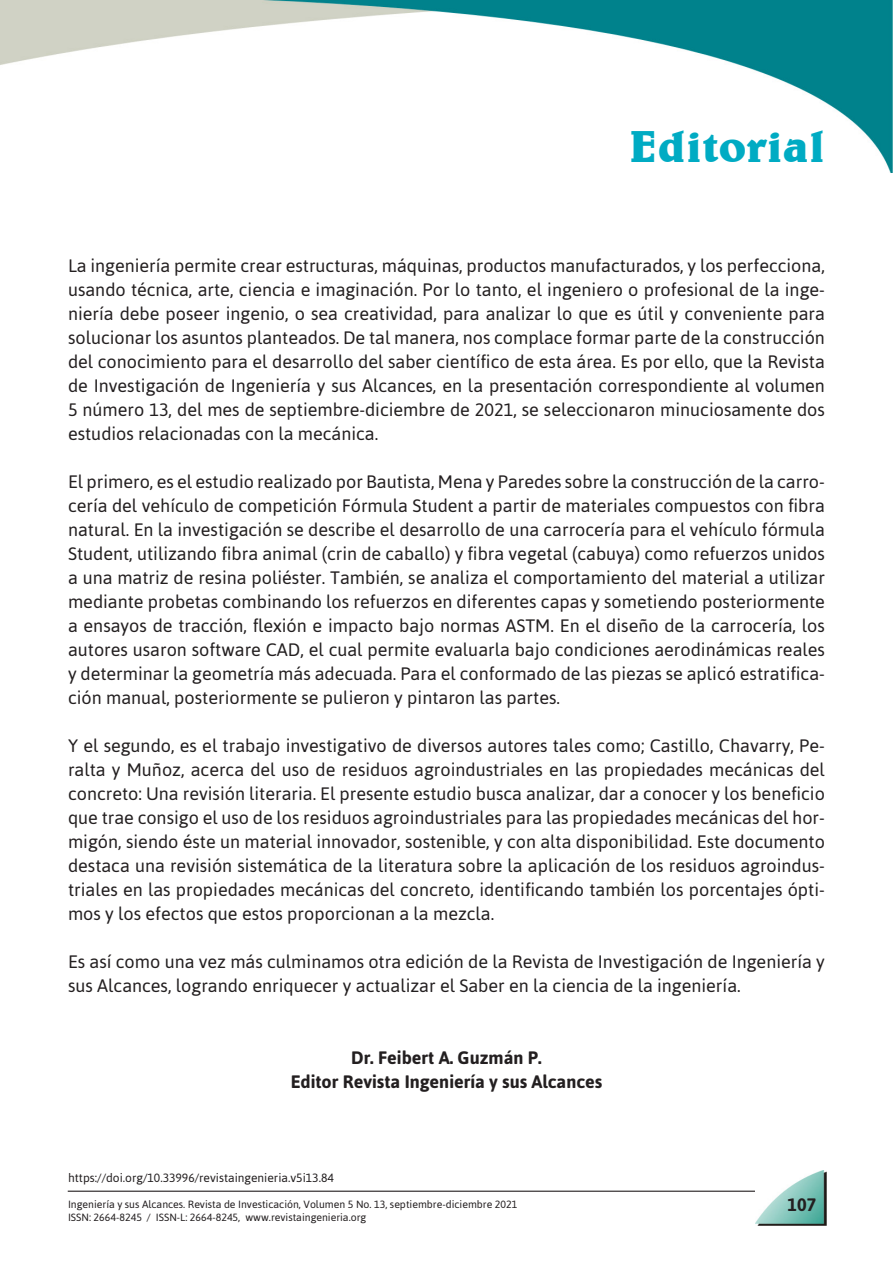
<style>
.page{position:relative;width:893px;height:1263px;background:#fff}
.page>*{position:absolute;margin:0;border:0;box-sizing:border-box;transform-origin:0 0}
.t1{font:700 45px "Belwe BT";color:#00abc3}
.t2{font:18px/24px "Asap";color:#231f20;text-align:justify}
.t3{font:700 18px "Asap";color:#231f20}
.t4{font:12px "Asap";color:#231f20}
.t5{font:10.5px/12.6px "Asap";color:#231f20}
</style>
<div class="page">
<img style="left:0;top:0;width:893px;height:172px">
<hr style="left:68px;top:1190px;width:687px;height:2px;background:#231f20">
<img style="left:755px;top:1171px;width:72px;height:54px">
<p class="t1" style="left:629px;top:118px;width:197px">Editorial</p>
<p class="t2" style="left:68px;top:253px;width:758px">La ingeniería permite crear estructuras, máquinas, productos manufacturados, y los perfecciona, usando técnica, arte, ciencia e imaginación. Por lo tanto, el ingeniero o profesional de la inge&shy;niería debe poseer ingenio, o sea creatividad, para analizar lo que es útil y conveniente para solucionar los asuntos planteados. De tal manera, nos complace formar parte de la construcción del conocimiento para el desarrollo del saber científico de esta área. Es por ello, que la Revista de Investigación de Ingeniería y sus Alcances, en la presentación correspondiente al volumen 5 número 13, del mes de septiembre-diciembre de 2021, se seleccionaron minuciosamente dos estudios relacionadas con la mecánica.</p>
<p class="t2" style="left:68px;top:469px;width:758px">El primero, es el estudio realizado por Bautista, Mena y Paredes sobre la construcción de la carro&shy;cería del vehículo de competición Fórmula Student a partir de materiales compuestos con fibra natural. En la investigación se describe el desarrollo de una carrocería para el vehículo fórmula Student, utilizando fibra animal (crin de caballo) y fibra vegetal (cabuya) como refuerzos unidos a una matriz de resina poliéster. También, se analiza el comportamiento del material a utilizar mediante probetas combinando los refuerzos en diferentes capas y sometiendo posteriormente a ensayos de tracción, flexión e impacto bajo normas ASTM. En el diseño de la carrocería, los autores usaron software CAD, el cual permite evaluarla bajo condiciones aerodinámicas reales y determinar la geometría más adecuada. Para el conformado de las piezas se aplicó estratifica&shy;ción manual, posteriormente se pulieron y pintaron las partes.</p>
<p class="t2" style="left:68px;top:733px;width:758px">Y el segundo, es el trabajo investigativo de diversos autores tales como; Castillo, Chavarry, Pe&shy;ralta y Muñoz, acerca del uso de residuos agroindustriales en las propiedades mecánicas del concreto: Una revisión literaria. El presente estudio busca analizar, dar a conocer y los beneficio que trae consigo el uso de los residuos agroindustriales para las propiedades mecánicas del hor&shy;migón, siendo éste un material innovador, sostenible, y con alta disponibilidad. Este documento destaca una revisión sistemática de la literatura sobre la aplicación de los residuos agroindus&shy;triales en las propiedades mecánicas del concreto, identificando también los porcentajes ópti&shy;mos y los efectos que estos proporcionan a la mezcla.</p>
<p class="t2" style="left:68px;top:949px;width:758px">Es así como una vez más culminamos otra edición de la Revista de Investigación de Ingeniería y sus Alcances, logrando enriquecer y actualizar el Saber en la ciencia de la ingeniería.</p>
<p class="t3" style="left:351px;top:1047px;width:192px">Dr. Feibert A. Guzmán P.</p>
<p class="t3" style="left:291px;top:1071px;width:313px">Editor Revista Ingeniería y sus Alcances</p>
<p class="t4" style="left:68px;top:1170px;width:267px">https://doi.org/10.33996/revistaingenieria.v5i13.84</p>
<p class="t5" style="left:68px;top:1198px;width:451px">Ingeniería y sus Alcances. Revista de Investicación, Volumen 5 No. 13, septiembre-diciembre 2021<br>ISSN: 2664-8245 / ISSN-L: 2664-8245, www.revistaingenieria.org</p>
<p class="t3" style="left:787px;top:1194px;width:30px">107</p>
</div>
